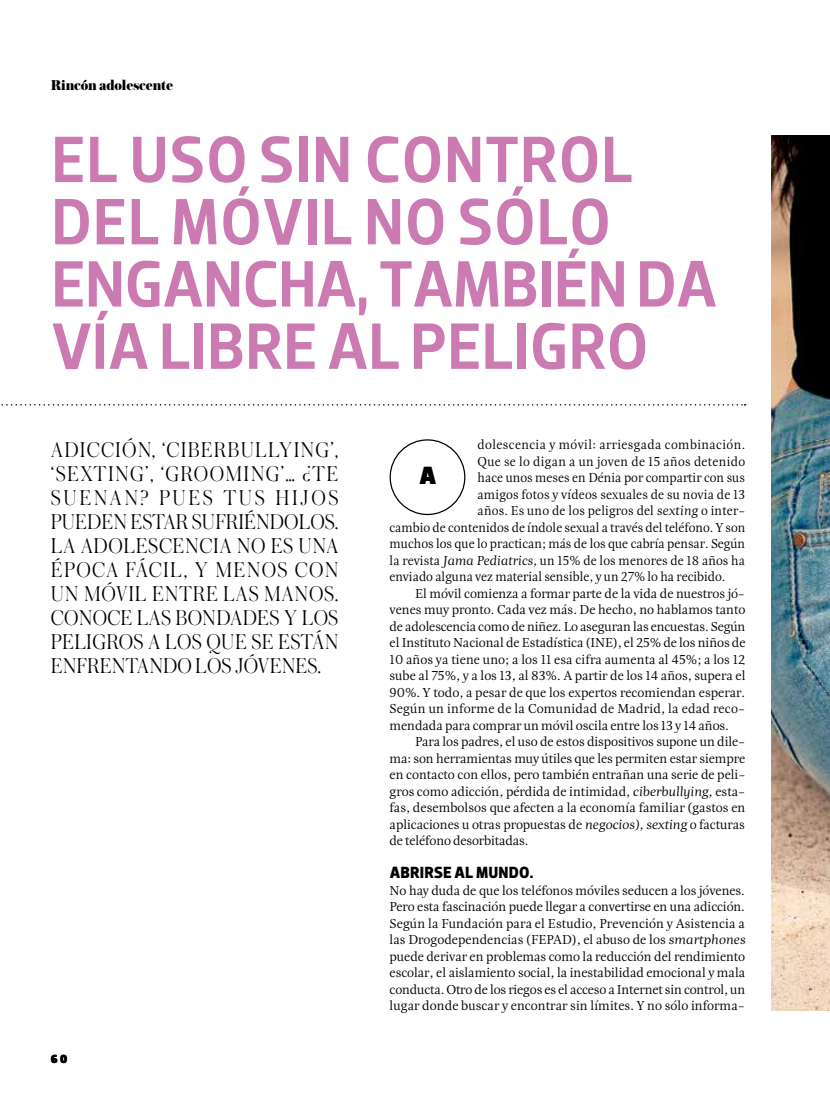
<style>
.page{position:relative;width:830px;height:1106px;background:#fff}
.page>*{position:absolute;margin:0;border:0;box-sizing:border-box;transform-origin:0 0}
.t1{font:500 66.6px/62.2px "Dobra";color:#cb7bb1}
.t2{font:900 25.2px "Dobra";color:#000}
.t3{font:300 22.5px/24px "Austin";letter-spacing:.025em;color:#000;text-align:justify}
.t4{font:700 16.5px "Dobra";letter-spacing:.01em;color:#000}
.t5{font:900 15px "Austin";letter-spacing:-.005em;color:#000}
.t6{font:13.5px/16.5px "Esta Pro";letter-spacing:-.005em;color:#000;text-align:justify}
.t7{font:13.5px "Esta Pro";letter-spacing:.025em;color:#000}
.t8{font:13.5px "Esta Pro";letter-spacing:.02em;color:#000}
.t9{font:900 12px "Dobra";color:#000}
.s1{font-style:italic}
</style>
<div class="page">
<img style="left:771px;top:135px;width:58px;height:875px">
<div style="left:389px;top:439px;width:76px;height:76px;border:1px solid #000;border-radius:50%"></div>
<svg style="left:1px;top:404px;width:744px;height:1px"></svg>
<p class="t5" style="left:51px;top:74px;width:124px">Rincón adolescente</p>
<h1 class="t1" style="left:51px;top:129px;width:667px">EL USO SIN CONTROL<br>DEL MÓVIL NO SÓLO<br>ENGANCHA, TAMBIÉN DA<br>VÍA LIBRE AL PELIGRO</h1>
<h3 class="t3" style="left:51px;top:437px;width:289px">ADICCIÓN, ‘CIBERBULLYING’, ‘SEXTING’, ‘GROOMING’… ¿TE SUENAN</h3>
<h3 class="t3" style="left:51px;top:485px;width:289px;text-indent:89px">? PUES TUS HIJOS PUEDEN ESTAR SUFRIÉNDOLOS.<br>LA ADOLESCENCIA</h3>
<h3 class="t3" style="left:51px;top:533px;width:289px;text-align:left;text-indent:186px">NO ES UNA<br>ÉPOCA FÁCIL, Y MENOS CON<br>UN MÓVIL ENTRE LAS MANOS.<br>CONOCE LAS BONDAD</h3>
<h3 class="t3" style="left:51px;top:605px;width:288px;text-indent:206px">ES Y LOS PELIGROS A LOS QUE SE ESTÁN ENFRENTANDO LOS JÓVENES.</h3>
<p class="t9" style="left:51px;top:1052px;width:18px">60</p>
<p class="t7" style="left:477px;top:436px;width:269px">dolescencia y móvil: arriesgada combinación.</p>
<p class="t8" style="left:477px;top:453px;width:269px">Que se lo digan a un joven de 15 años detenido</p>
<p class="t6" style="left:477px;top:469px;width:269px">hace unos meses en Dénia por compartir con sus</p>
<p class="t6" style="left:477px;top:485px;width:269px">amigos fotos y vídeos sexuales de su novia de 13</p>
<p class="t6" style="left:477px;top:502px;width:269px">años. Es uno de los peligros del <span class="s1">sexting</span> o inter-</p>
<p class="t6" style="left:389px;top:518px;width:357px">cambio de contenidos de índole sexual a través del teléfono. Y son</p>
<p class="t6" style="left:389px;top:535px;width:357px">muchos los que lo practican; más de los que cabría pensar. Según</p>
<p class="t6" style="left:389px;top:551px;width:357px">la revista <span class="s1">Jama Pediatrics,</span> un 15% de los menores de 18 años ha</p>
<p class="t6" style="left:389px;top:568px;width:337px">enviado alguna vez material sensible, y un 27% lo ha recibido.</p>
<p class="t6" style="left:415px;top:584px;width:331px">El móvil comienza a formar parte de la vida de nuestros jó-</p>
<p class="t6" style="left:389px;top:601px;width:357px">venes muy pronto. Cada vez más. De hecho, no hablamos tanto</p>
<p class="t6" style="left:389px;top:617px;width:357px">de adolescencia como de niñez. Lo aseguran las encuestas. Según</p>
<p class="t6" style="left:389px;top:634px;width:357px">el Instituto Nacional de Estadística (INE), el 25% de los niños de</p>
<p class="t6" style="left:389px;top:650px;width:357px">10 años ya tiene uno; a los 11 esa cifra aumenta al 45%; a los 12</p>
<p class="t6" style="left:389px;top:667px;width:357px">sube al 75%, y a los 13, al 83%. A partir de los 14 años, supera el</p>
<p class="t6" style="left:389px;top:683px;width:357px">90%. Y todo, a pesar de que los expertos recomiendan esperar.</p>
<p class="t6" style="left:389px;top:700px;width:357px">Según un informe de la Comunidad de Madrid, la edad reco-</p>
<p class="t6" style="left:389px;top:716px;width:340px">mendada para comprar un móvil oscila entre los 13 y 14 años.</p>
<p class="t6" style="left:415px;top:733px;width:331px">Para los padres, el uso de estos dispositivos supone un dile-</p>
<p class="t6" style="left:389px;top:749px;width:357px">ma: son herramientas muy útiles que les permiten estar siempre</p>
<p class="t6" style="left:389px;top:766px;width:357px">en contacto con ellos, pero también entrañan una serie de peli-</p>
<p class="t6" style="left:389px;top:782px;width:357px">gros como adicción, pérdida de intimidad, <span class="s1">ciberbullying,</span> esta-</p>
<p class="t6" style="left:389px;top:799px;width:357px">fas, desembolsos que afecten a la economía familiar (gastos en</p>
<p class="t6" style="left:389px;top:815px;width:357px">aplicaciones u otras propuestas de <span class="s1">negocios), sexting</span> o facturas</p>
<p class="t6" style="left:389px;top:832px;width:140px">de teléfono desorbitadas.</p>
<p class="t4" style="left:389px;top:863px;width:145px">ABRIRSE AL MUNDO.</p>
<p class="t6" style="left:389px;top:881px;width:357px">No hay duda de que los teléfonos móviles seducen a los jóvenes.<br>Pero esta fascinación puede llegar a convertirse en una adicción.<br>Según la Fundación para el Estudio, Prevención y Asistencia a las Drogodependencias (FEPAD), el abuso de los <span class="s1">smartphones </span>puede derivar en problemas como la reducción del rendimiento escolar, el aislamiento social, la inestabilidad emocional y mala conducta. Otro de los riegos es el acceso a Internet sin control, un lugar donde buscar y encontrar sin límites. Y no sólo informa-</p>
<h2 class="t2" style="left:419px;top:460px;width:18px">A</h2>
</div>
